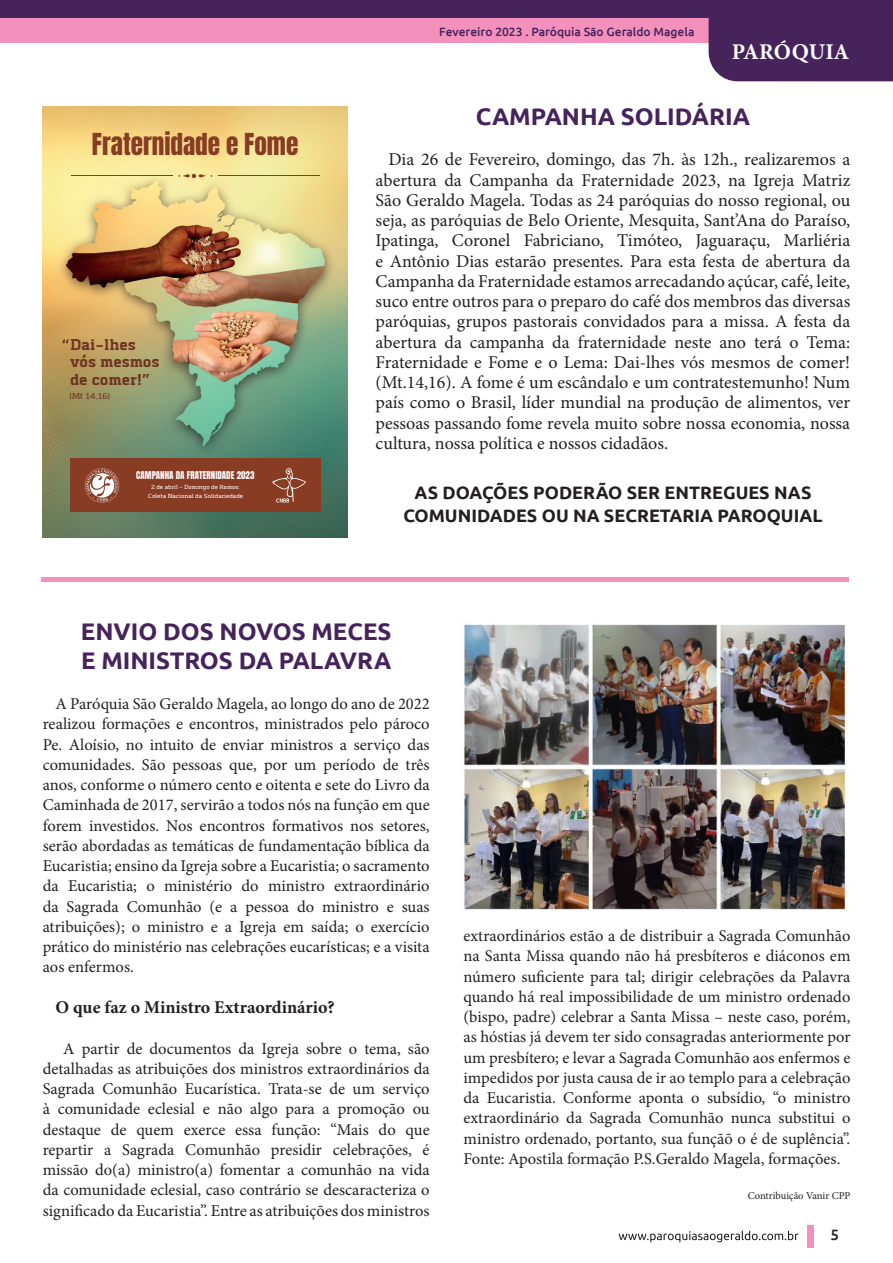
<style>
.page{position:relative;width:893px;height:1263px;background:#fff}
.page>*{position:absolute;margin:0;border:0;box-sizing:border-box;transform-origin:0 0}
.t1{font:25.2px "Anton";color:#873c23}
.t2{font:700 24px "Ubuntu";color:#47235c}
.t3{font:700 22.5px "Minion Pro";color:#fff}
.t4{font:700 19.8px/17.1px "Abula";color:#6e3422}
.t5{font:18px/20.2px "Minion Pro";color:#231f20;text-align:justify}
.t6{font:700 18px/22.5px "Ubuntu";color:#231f20;text-align:center}
.t7{font:700 18px "Minion Pro";color:#231f20}
.t8{font:16.5px/20.2px "Minion Pro";color:#231f20;text-align:justify}
.t9{font:500 15px "Ubuntu";color:#231f20}
.t10{font:500 12px "Ubuntu";color:#47235c}
.t11{font:300 10.8px "Abula Organic";color:#6e3422}
.t12{font:10.5px "Minion Pro";color:#231f20}
.t13{font:9px "Anton";letter-spacing:.005em;color:#fef6f9}
.t14{font:300 7.5px/9px "Abula Organic";color:#fef6f9;text-align:center}
</style>
<div class="page">
<div style="left:807px;top:1225px;width:6px;height:23px;background:#f390bc"></div>
<svg style="left:619px;top:1231px;width:180px;height:11px"></svg>
<div style="left:0;top:0;width:893px;height:43px;background:#f390bc"></div>
<div style="left:709px;top:18px;width:184px;height:63px;background:#47235c"></div>
<div style="left:0;top:0;width:893px;height:18px;background:#47235c"></div>
<img style="left:464px;top:624px;width:385px;height:287px">
<hr style="left:41px;top:578px;width:808px;height:4px;background:#f390bc">
<img style="left:43px;top:106px;width:305px;height:432px">
<div style="left:70px;top:459px;width:250px;height:53px;background:#873c23"></div>
<svg style="left:85px;top:468px;width:34px;height:35px"></svg>
<svg style="left:273px;top:468px;width:33px;height:35px"></svg>
<svg style="left:178px;top:174px;width:34px;height:4px"></svg>
<hr style="left:71px;top:175px;width:101px;height:1px;background:#873c23">
<hr style="left:218px;top:175px;width:102px;height:1px;background:#873c23">
<svg style="left:62px;top:339px;width:7px;height:4px"></svg>
<p class="t1" style="left:92px;top:132px;width:208px">Fraternidade e Fome</p>
<p class="t4" style="left:70px;top:336px;width:91px">Dai-lhes vós mesmos de comer!”</p>
<p class="t11" style="left:70px;top:391px;width:42px">(Mt 14,16)</p>
<p class="t13" style="left:136px;top:471px;width:120px">CAMPANHA DA FRATERNIDADE 2023</p>
<p class="t14" style="left:148px;top:483px;width:97px">2 de abril - Domingo de Ramos:<br>Coleta Nacional da Solidariedade</p>
<p class="t10" style="left:439px;top:24px;width:257px">Fevereiro 2023 . Paróquia São Geraldo Magela</p>
<p class="t3" style="left:732px;top:36px;width:119px">PARÓQUIA</p>
<p class="t2" style="left:476px;top:102px;width:276px">CAMPANHA SOLIDÁRIA</p>
<p class="t5" style="left:376px;top:150px;width:476px;text-indent:13px">Dia 26 de Fevereiro, domingo, das 7h. às 12h., realizaremos a abertura da Campanha da Fraternidade 2023, na Igreja Matriz São Geraldo Magela. Todas as 24 paróquias do nosso regional, ou seja, as paróquias de Belo Oriente, Mesquita, Sant’Ana do Paraíso, Ipatinga, Coronel Fabriciano, Timóteo, Jaguaraçu, Marliéria e Antônio Dias estarão presentes. Para esta festa de abertura da Campanha da Fraternidade estamos arrecadando açúcar, café, leite, suco entre outros para o preparo do café dos membros das diversas paróquias, grupos pastorais convidados para a missa. A festa da abertura da campanha da fraternidade neste ano terá o Tema:<br>Fraternidade e Fome e o Lema: Dai-lhes vós mesmos de comer! (Mt.14,16). A fome é um escândalo e um contratestemunho! Num país como o Brasil, líder mundial na produção de alimentos, ver pessoas passando fome revela muito sobre nossa economia, nossa cultura, nossa política e nossos cidadãos.</p>
<p class="t6" style="left:403px;top:481px;width:421px">AS DOAÇÕES PODERÃO SER ENTREGUES NAS<br>COMUNIDADES OU NA SECRETARIA PAROQUIAL</p>
<p class="t2" style="left:81px;top:617px;width:312px">ENVIO DOS NOVOS MECES</p>
<p class="t2" style="left:81px;top:646px;width:312px">E MINISTROS DA PALAVRA</p>
<p class="t8" style="left:43px;top:694px;width:388px;text-indent:13px">A Paróquia São Geraldo Magela, ao longo do ano de 2022 realizou formações e encontros, ministrados pelo pároco Pe. Aloísio, no intuito de enviar ministros a serviço das comunidades. São pessoas que, por um período de três anos, conforme o número cento e oitenta e sete do Livro da Caminhada de 2017, servirão a todos nós na função em que forem investidos. Nos encontros formativos nos setores, serão abordadas as temáticas de fundamentação bíblica da Eucaristia; ensino da Igreja sobre a Eucaristia; o sacramento da Eucaristia; o ministério do ministro extraordinário da Sagrada Comunhão (e a pessoa do ministro e suas atribuições); o ministro e a Igreja em saída; o exercício prático do ministério nas celebrações eucarísticas; e a visita aos enfermos.</p>
<p class="t7" style="left:55px;top:994px;width:281px">O que faz o Ministro Extraordinário?</p>
<p class="t8" style="left:43px;top:1038px;width:388px;text-indent:21px">A partir de documentos da Igreja sobre o tema, são detalhadas as atribuições dos ministros extraordinários da Sagrada Comunhão Eucarística. Trata-se de um serviço à comunidade eclesial e não algo para a promoção ou destaque de quem exerce essa função: “Mais do que repartir a Sagrada Comunhão presidir celebrações, é missão do(a) ministro(a) fomentar a comunhão na vida da comunidade eclesial, caso contrário se descaracteriza o significado da Eucaristia”. Entre as atribuições dos ministros</p>
<p class="t8" style="left:463px;top:926px;width:388px">extraordinários estão a de distribuir a Sagrada Comunhão na Santa Missa quando não há presbíteros e diáconos em número suficiente para tal; dirigir celebrações da Palavra quando há real impossibilidade de um ministro ordenado (bispo, padre) celebrar a Santa Missa – neste caso, porém, as hóstias já devem ter sido consagradas anteriormente por um presbítero; e levar a Sagrada Comunhão aos enfermos e impedidos por justa causa de ir ao templo para a celebração da Eucaristia. Conforme aponta o subsídio, “o ministro extraordinário da Sagrada Comunhão nunca substitui o ministro ordenado, portanto, sua funçãõ o é de suplência”.<br>Fonte: Apostila formação P.S.Geraldo Magela, formações.</p>
<p class="t12" style="left:748px;top:1189px;width:104px">Contribuição Vanir CPP</p>
<p class="t9" style="left:831px;top:1225px;width:10px">5</p>
</div>
